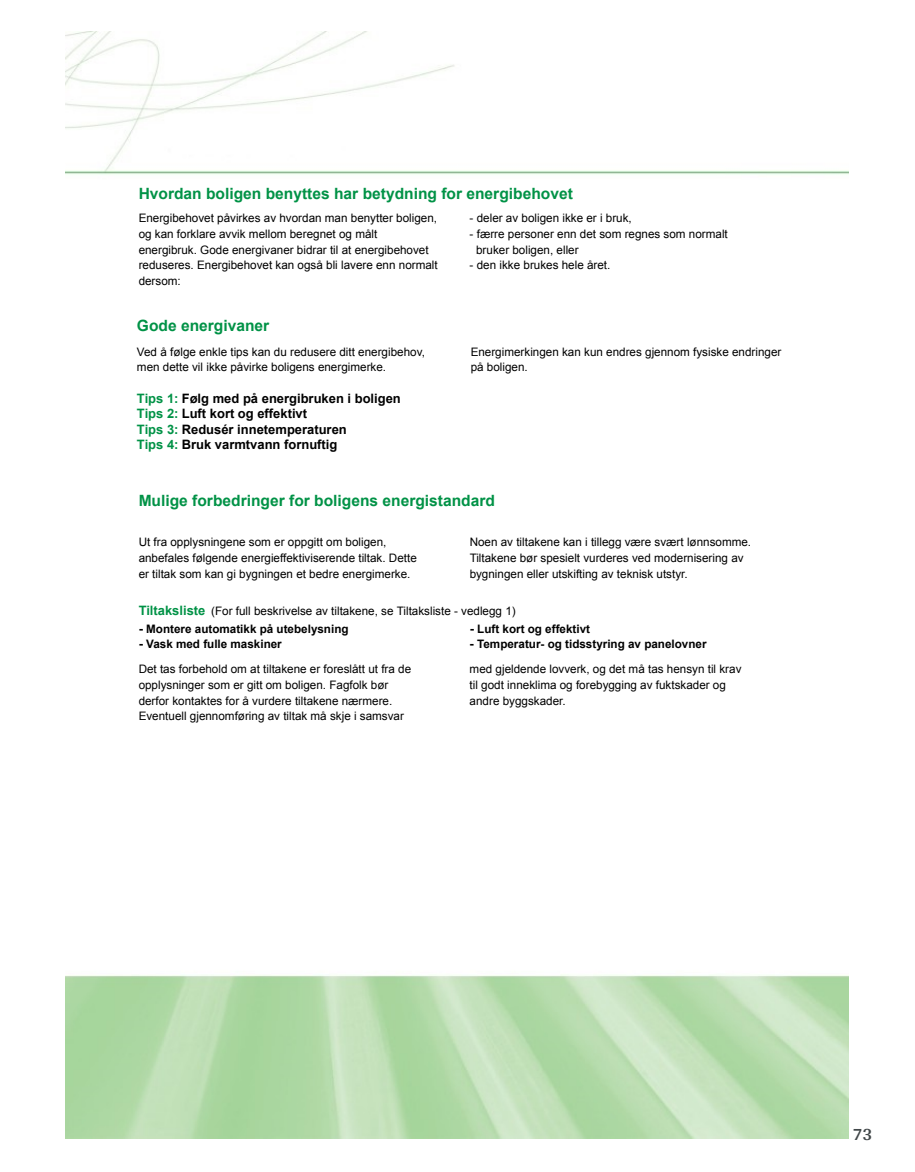
<style>
.page{position:relative;width:915px;height:1172px;background:#fff}
.page>*{position:absolute;margin:0;border:0;box-sizing:border-box;transform-origin:0 0}
.t1{font:700 18px "Arya";color:#414749}
.t2{font:700 15.6px "Arial";color:#009246}
.t3{font:700 12.9px/15.6px "Arial";color:#000}
.t4{font:11.7px/15.6px "Arial";color:#000}
.t5{font:700 11.7px "Arial";color:#000}
.s1{color:#009246}
.s2{font-weight:700;font-size:12.9px;color:#009246}
.s3{font-size:12.9px}
</style>
<div class="page">
<h2 class="t2" style="left:139px;top:183px;width:435px">Hvordan boligen benyttes har betydning for energibehovet</h2>
<p class="t4" style="left:139px;top:210px;width:300px">Energibehovet påvirkes av hvordan man benytter boligen, og kan forklare avvik mellom beregnet og målt energibruk. Gode energivaner bidrar til at energibehovet reduseres. Energibehovet kan også bli lavere enn normalt dersom:</p>
<p class="t4" style="left:469px;top:210px;width:164px">- deler av boligen ikke er i bruk,</p>
<p class="t4" style="left:476px;top:226px;width:253px;text-indent:-6px">- færre personer enn det som regnes som normalt bruker boligen, eller</p>
<p class="t4" style="left:469px;top:257px;width:142px">- den ikke brukes hele året.</p>
<h2 class="t2" style="left:137px;top:315px;width:134px">Gode energivaner</h2>
<p class="t4" style="left:137px;top:344px;width:289px">Ved å følge enkle tips kan du redusere ditt energibehov, men dette vil ikke påvirke boligens energimerke.</p>
<p class="t3" style="left:137px;top:390px;width:265px"><span class="s1">Tips 1:</span> Følg med på energibruken i boligen <span class="s1">Tips 2:</span> Luft kort og effektivt<br><span class="s1">Tips 3:</span> Redusér innetemperaturen<br><span class="s1">Tips 4:</span> Bruk varmtvann fornuftig</p>
<p class="t4" style="left:470px;top:344px;width:312px">Energimerkingen kan kun endres gjennom fysiske endringer på boligen.</p>
<h2 class="t2" style="left:139px;top:490px;width:358px">Mulige forbedringer for boligens energistandard</h2>
<p class="t4" style="left:139px;top:534px;width:279px">Ut fra opplysningene som er oppgitt om boligen, anbefales følgende energieffektiviserende tiltak. Dette er tiltak som kan gi bygningen et bedre energimerke.</p>
<p class="t4" style="left:469px;top:534px;width:283px">Noen av tiltakene kan i tillegg være svært lønnsomme.<br>Tiltakene bør spesielt vurderes ved modernisering av bygningen eller utskifting av teknisk utstyr.</p>
<p class="t4" style="left:139px;top:603px;width:378px"><span class="s2">Tiltaksliste</span> (For full beskrivelse av tiltakene, se Tiltaksliste - vedlegg 1)</p>
<p class="t5" style="left:139px;top:621px;width:211px"><span class="s3">-</span> Montere automatikk på utebelysning</p>
<p class="t5" style="left:139px;top:635px;width:145px"><span class="s3">-</span> Vask med fulle maskiner</p>
<p class="t5" style="left:469px;top:621px;width:122px"><span class="s3">-</span> Luft kort og effektivt</p>
<p class="t5" style="left:469px;top:635px;width:238px"><span class="s3">-</span> Temperatur- og tidsstyring av panelovner</p>
<p class="t4" style="left:139px;top:661px;width:274px">Det tas forbehold om at tiltakene er foreslått ut fra de opplysninger som er gitt om boligen. Fagfolk bør derfor kontaktes for å vurdere tiltakene nærmere.<br>Eventuell gjennomføring av tiltak må skje i samsvar</p>
<p class="t4" style="left:469px;top:661px;width:273px">med gjeldende lovverk, og det må tas hensyn til krav til godt inneklima og forebygging av fuktskader og andre byggskader.</p>
<h1 class="t1" style="left:852px;top:1123px;width:21px">73</h1>
</div>
